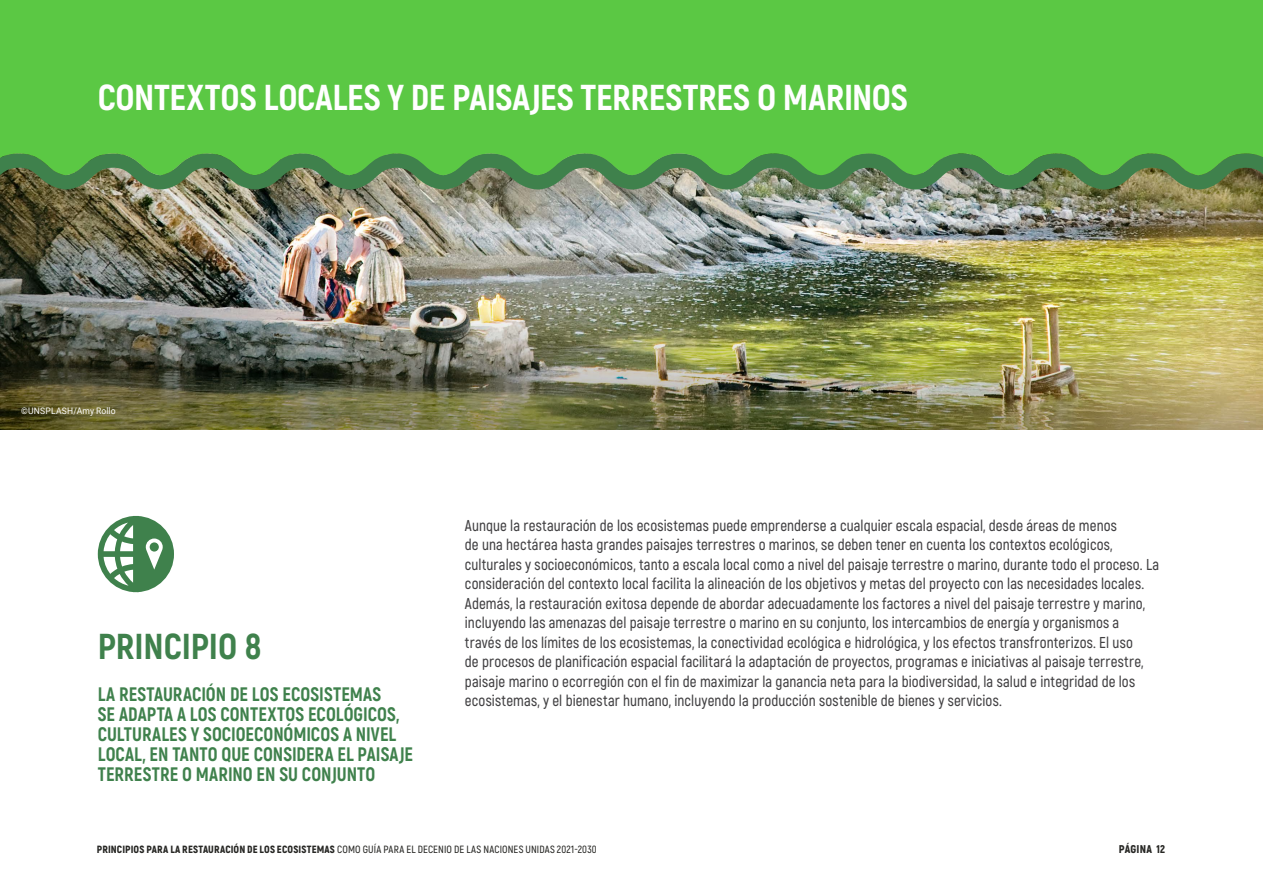
<style>
.page{position:relative;width:1263px;height:893px;background:#fff}
.page>*{position:absolute;margin:0;border:0;box-sizing:border-box;transform-origin:0 0}
.t1{font:800 36px "Akrobat";letter-spacing:-.005em;color:#fff}
.t2{font:800 36px "Akrobat";color:#3f814c}
.t3{font:800 19.5px/20px "Akrobat";letter-spacing:.005em;color:#3f814c;scale:.95 1}
.t4{font:600 15.75px/19.5px "Akrobat";letter-spacing:.01em;color:#414042;scale:.95 1}
.t5{font:900 11.25px "Akrobat";letter-spacing:.015em;color:#272724}
.t6{font:600 10.5px "Akrobat";letter-spacing:.015em;color:#272724}
.t7{font:9px "Roboto";letter-spacing:.02em;color:#fff;scale:.95 1}
.s1{font-weight:900}
</style>
<div class="page">
<img style="left:0;top:190px;width:1263px;height:52px">
<img style="left:0;top:175px;width:1263px;height:15px">
<svg style="left:0;top:0;width:1263px;height:175px;background:#59c344"></svg>
<svg style="left:98px;top:516px;width:76px;height:76px"></svg>
<img style="left:0;top:242px;width:1263px;height:187px">
<h1 class="t1" style="left:98px;top:75px;width:812px">CONTEXTOS LOCALES Y DE PAISAJES TERRESTRES O MARINOS</h1>
<p class="t7" style="left:21px;top:404px;width:101px">©UNSPLASH/Amy Rollo</p>
<h1 class="t2" style="left:98px;top:624px;width:165px">PRINCIPIO 8</h1>
<p class="t3" style="left:98px;top:684px;width:333px">LA RESTAURACIÓN DE LOS ECOSISTEMAS<br>SE ADAPTA A LOS CONTEXTOS ECOLÓGICOS, CULTURALES Y SOCIOECONÓMICOS A NIVEL LOCAL, EN TANTO QUE CONSIDERA EL PAISAJE TERRESTRE O MARINO EN SU CONJUNTO</p>
<p class="t4" style="left:465px;top:515px;width:732px">Aunque la restauración de los ecosistemas puede emprenderse a cualquier escala espacial, desde áreas de menos<br>de una hectárea hasta grandes paisajes terrestres o marinos, se deben tener en cuenta los contextos ecológicos, culturales y socioeconómicos, tanto a escala local como a nivel del paisaje terrestre o marino, durante todo el proceso. La consideración del contexto local facilita la alineación de los objetivos y metas del proyecto con las necesidades locales.<br>Además, la restauración exitosa depende de abordar adecuadamente los factores a nivel del paisaje terrestre y marino, incluyendo las amenazas del paisaje terrestre o marino en su conjunto, los intercambios de energía y organismos a través de los límites de los ecosistemas, la conectividad ecológica e hidrológica, y los efectos transfronterizos. El uso<br>de procesos de planificación espacial facilitará la adaptación de proyectos, programas e iniciativas al paisaje terrestre, paisaje marino o ecorregión con el fin de maximizar la ganancia neta para la biodiversidad, la salud e integridad de los ecosistemas, y el bienestar humano, incluyendo la producción sostenible de bienes y servicios.</p>
<p class="t6" style="left:97px;top:843px;width:501px"><span class="s1">PRINCIPIOS PARA LA RESTAURACIÓN DE LOS ECOSISTEMAS</span> COMO GUÍA PARA EL DECENIO DE LAS NACIONES UNIDAS 2021-2030</p>
<p class="t5" style="left:1119px;top:842px;width:48px">PÁGINA 12</p>
</div>
